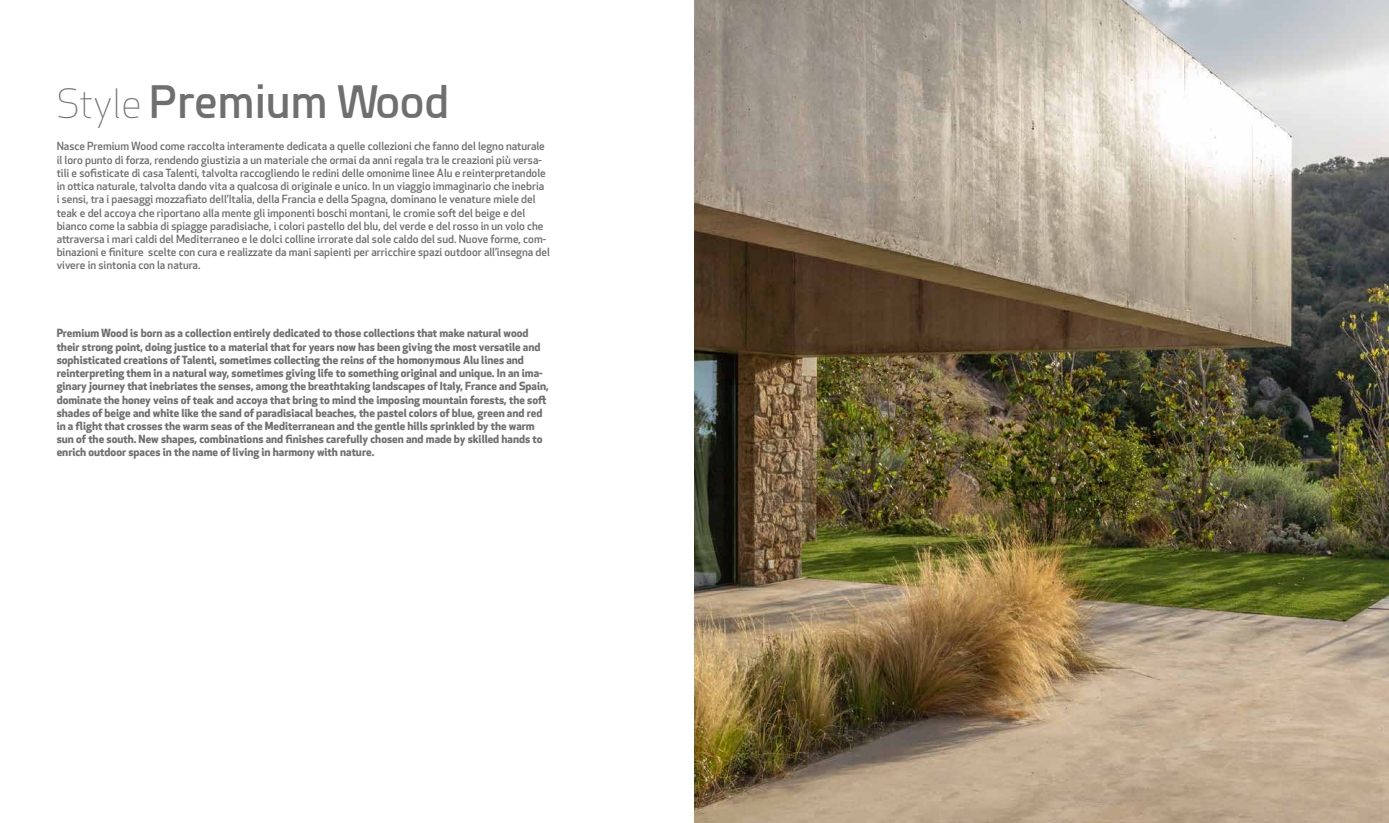
<style>
.page{position:relative;width:1389px;height:823px;background:#fff}
.page>*{position:absolute;margin:0;border:0;box-sizing:border-box;transform-origin:0 0}
.t1{font:600 44px "Esphimere";color:#706f6f}
.t2{font:500 11px/13.2px "Apex New";color:#706f6f}
.t3{font:700 11px/13.2px "Apex New";color:#706f6f}
.s1{font-family:"Apex New";font-weight:300;font-size:39.5px}
</style>
<div class="page">
<img style="left:694px;top:0;width:695px;height:822px">
<h1 class="t1" style="left:57px;top:75px;width:394px"><span class="s1">Style</span> Premium Wood</h1>
<p class="t2" style="left:57px;top:139px;width:495px">Nasce Premium Wood come raccolta interamente dedicata a quelle collezioni che fanno del legno naturale il loro punto di forza, rendendo giustizia a un materiale che ormai da anni regala tra le creazioni più versa&shy;tili e sofisticate di casa Talenti, talvolta raccogliendo le redini delle omonime linee Alu e reinterpretandole in ottica naturale, talvolta dando vita a qualcosa di originale e unico. In un viaggio immaginario che inebria i sensi, tra i paesaggi mozzafiato dell’Italia, della Francia e della Spagna, dominano le venature miele del teak e del accoya che riportano alla mente gli imponenti boschi montani, le cromie soft del beige e del bianco come la sabbia di spiagge paradisiache, i colori pastello del blu, del verde e del rosso in un volo che attraversa i mari caldi del Mediterraneo e le dolci colline irrorate dal sole caldo del sud. Nuove forme, com&shy;binazioni e finiture scelte con cura e realizzate da mani sapienti per arricchire spazi outdoor all’insegna del vivere in sintonia con la natura.</p>
<p class="t3" style="left:57px;top:326px;width:494px">Premium Wood is born as a collection entirely dedicated to those collections that make natural wood their strong point, doing justice to a material that for years now has been giving the most versatile and sophisticated creations of Talenti, sometimes collecting the reins of the homonymous Alu lines and reinterpreting them in a natural way, sometimes giving life to something original and unique. In an ima&shy;ginary journey that inebriates the senses, among the breathtaking landscapes of Italy, France and Spain, dominate the honey veins of teak and accoya that bring to mind the imposing mountain forests, the soft shades of beige and white like the sand of paradisiacal beaches, the pastel colors of blue, green and red in a flight that crosses the warm seas of the Mediterranean and the gentle hills sprinkled by the warm sun of the south. New shapes, combinations and finishes carefully chosen and made by skilled hands to enrich outdoor spaces in the name of living in harmony with nature.</p>
</div>
